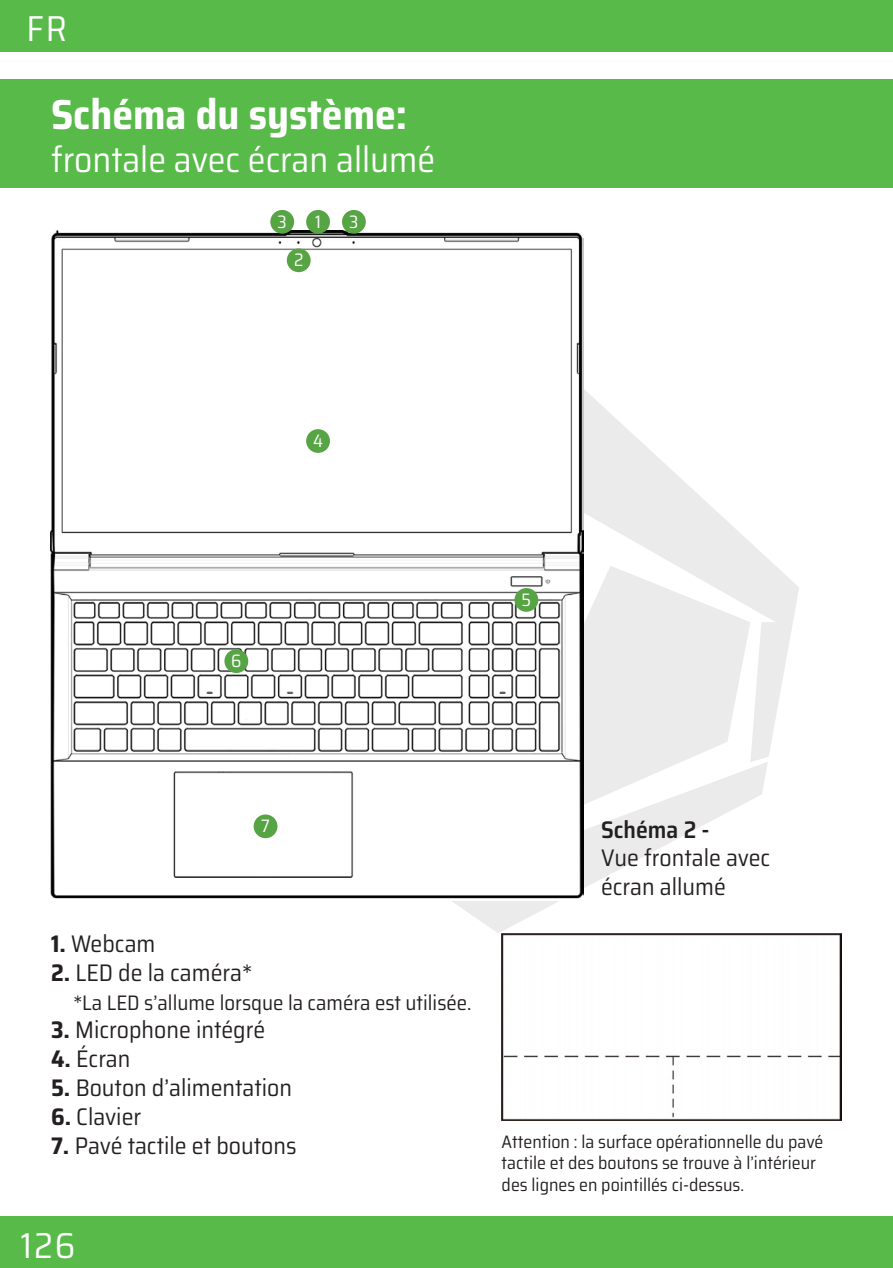
<style>
.page{position:relative;width:893px;height:1268px;background:#fff}
.page>*{position:absolute;margin:0;border:0;box-sizing:border-box;transform-origin:0 0}
.Başlık_Lvl-2{font:700 semi-condensed 42px "Saira";color:#fff}
.Başlık_Lvl-2-2{font:semi-condensed 36px "Saira";color:#fff}
.Tablo_Tab{font:semi-condensed 24px "Saira";color:#231f20}
.Tablo_Tab-2{font:600 semi-condensed 24px "Saira";color:#231f20}
.t1{font:semi-condensed 21px "Saira";color:#231f20}
.t2{font:semi-condensed 18px/21.6px "Saira";color:#231f20}
.t3{font:semi-condensed 18px "Saira";color:#fff}
.s1{font-weight:700}
</style>
<div class="page">
<div style="left:0;top:0;width:893px;height:51px;background:#58ba49"></div>
<div style="left:0;top:1216px;width:893px;height:51px;background:#58ba49"></div>
<svg style="left:583px;top:334px;width:216px;height:423px"></svg>
<svg style="left:452px;top:371px;width:316px;height:562px"></svg>
<svg style="left:583px;top:472px;width:167px;height:360px;fill:#ebebec"></svg>
<div style="left:0;top:79px;width:893px;height:108px;background:#58ba49"></div>
<img style="left:50px;top:230px;width:533px;height:669px">
<div style="left:306px;top:210px;width:24px;height:23px;background:#57a445;border-radius:50%"></div>
<div style="left:306px;top:429px;width:24px;height:24px;background:#57a445;border-radius:50%"></div>
<div style="left:514px;top:588px;width:24px;height:23px;background:#57a445;border-radius:50%"></div>
<div style="left:224px;top:649px;width:24px;height:24px;background:#57a445;border-radius:50%"></div>
<div style="left:254px;top:814px;width:23px;height:24px;background:#57a445;border-radius:50%"></div>
<div style="left:342px;top:210px;width:24px;height:23px;background:#57a445;border-radius:50%"></div>
<div style="left:270px;top:210px;width:24px;height:23px;background:#57a445;border-radius:50%"></div>
<div style="left:287px;top:248px;width:24px;height:24px;background:#57a445;border-radius:50%"></div>
<img style="left:502px;top:932px;width:340px;height:188px">
<h2 class="Başlık_Lvl-2-2" style="left:27px;top:-1px;width:42px">FR</h2>
<p class="Başlık_Lvl-2" style="left:51px;top:80px;width:358px">Schéma du système:</p>
<p class="Başlık_Lvl-2-2" style="left:51px;top:130px;width:386px">frontale avec écran allumé</p>
<p class="t3" style="left:278px;top:206px;width:11px">3</p>
<p class="t3" style="left:349px;top:206px;width:11px">3</p>
<p class="t3" style="left:294px;top:245px;width:11px">2</p>
<p class="t3" style="left:315px;top:206px;width:7px">1</p>
<p class="t3" style="left:313px;top:425px;width:11px">4</p>
<p class="t3" style="left:231px;top:645px;width:12px">6</p>
<p class="t3" style="left:261px;top:811px;width:10px">7</p>
<p class="t3" style="left:522px;top:584px;width:11px">5</p>
<p class="Tablo_Tab-2" style="left:601px;top:809px;width:110px">Schéma 2 -</p>
<p class="Tablo_Tab" style="left:601px;top:838px;width:171px">Vue frontale avec</p>
<p class="Tablo_Tab" style="left:601px;top:867px;width:126px">écran allumé</p>
<p class="Tablo_Tab" style="left:51px;top:923px;width:106px"><span class="s1">1.</span> Webcam</p>
<p class="Tablo_Tab" style="left:51px;top:952px;width:203px"><span class="s1">2.</span> LED de la caméra*</p>
<p class="t1" style="left:73px;top:984px;width:400px">*La LED s’allume lorsque la caméra est utilisée.</p>
<p class="Tablo_Tab" style="left:51px;top:1010px;width:216px"><span class="s1">3.</span> Microphone intégré</p>
<p class="Tablo_Tab" style="left:51px;top:1039px;width:81px"><span class="s1">4.</span> Écran</p>
<p class="Tablo_Tab" style="left:51px;top:1067px;width:243px"><span class="s1">5.</span> Bouton d’alimentation</p>
<p class="Tablo_Tab" style="left:51px;top:1096px;width:92px"><span class="s1">6.</span> Clavier</p>
<p class="Tablo_Tab" style="left:51px;top:1125px;width:247px"><span class="s1">7.</span> Pavé tactile et boutons</p>
<p class="t2" style="left:502px;top:1129px;width:323px">Attention : la surface opérationnelle du pavé tactile et des boutons se trouve à l’intérieur des lignes en pointillés ci-dessus.</p>
<h2 class="Başlık_Lvl-2-2" style="left:21px;top:1215px;width:56px">126</h2>
</div>
